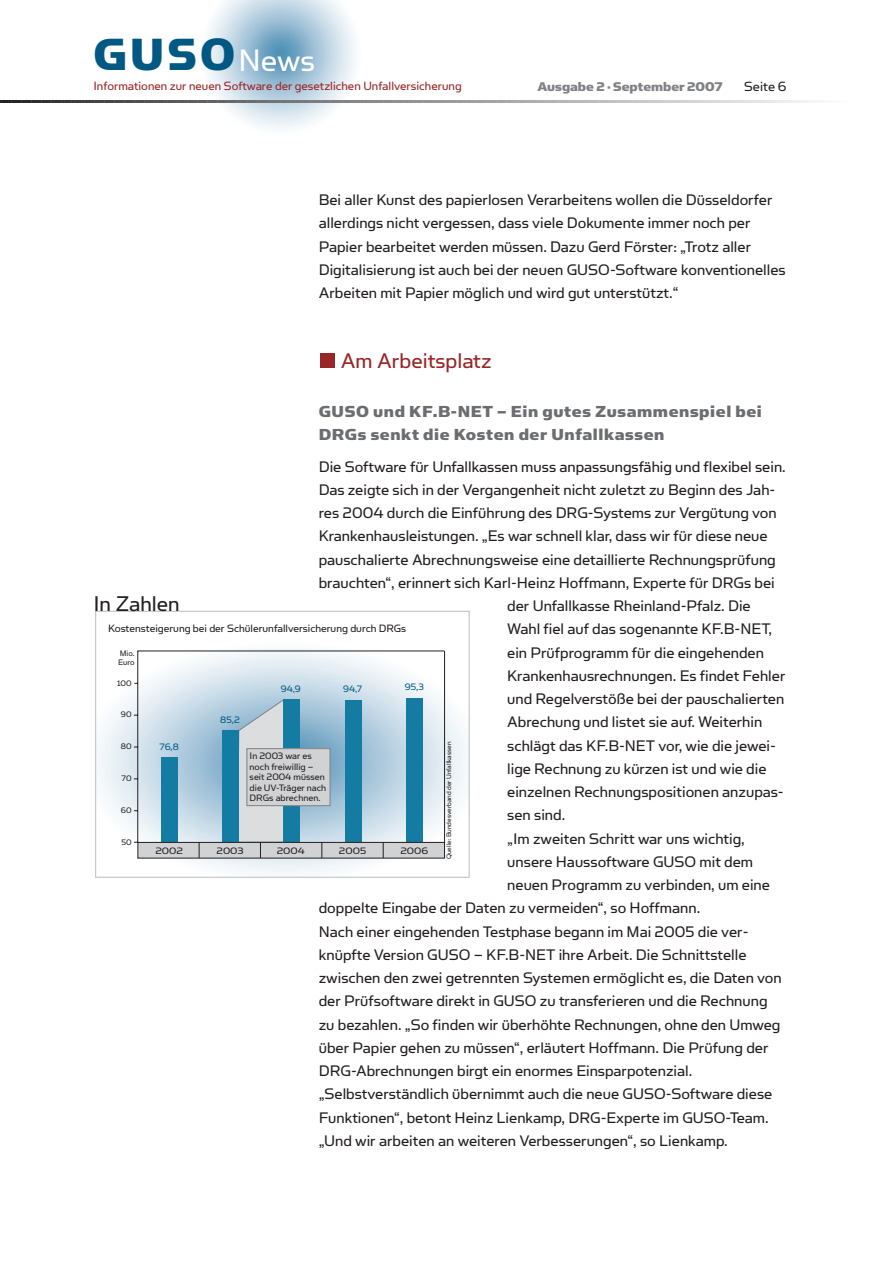
<style>
.page{position:relative;width:893px;height:1263px;background:#fff}
.page>*{position:absolute;margin:0;border:0;box-sizing:border-box;transform-origin:0 0}
.t1{font:50.85px "Simian Display Chimpanzee";color:#005883;scale:.96 1}
.t2{font:24px "Simian Text Orangutan";color:#982527}
.t3{font:24px "Simian Text Orangutan";color:#231f20}
.t4{font:18px/23.2px "Simian Text Chimpanzee";letter-spacing:.035em;color:#6c6d70}
.t5{font:17.25px/23.2px "Simian Text Orangutan";color:#231f20}
.t6{font:15px "Simian Text Orangutan";color:#231f20}
.t7{font:14.25px "Simian Text Chimpanzee";color:#808285}
.t8{font:13.5px "Simian Text Orangutan";color:#982527}
.t9{font:12px "Simian Text Orangutan";color:#231f20}
.t10{font:10.5px/10.5px "Simian Text Orangutan";color:#231f20}
.t11{font:10.5px "Simian Text Orangutan";color:#231f20;scale:1.13 1}
.t12{font:10.5px "Simian Text Orangutan";color:#005883}
.t13{font:9px/9px "Simian Text Orangutan";color:#231f20}
.t14{font:7.5px "Simian Text Orangutan";color:#231f20}
.s1{font-family:"Simian Text Orangutan";font-size:34.95px;color:#fff}
</style>
<div class="page">
<div style="left:320px;top:353px;width:15px;height:15px;background:#982527"></div>
<svg style="left:0;top:0;width:815px;height:128px"></svg>
<img style="left:99px;top:640px;width:371px;height:237px">
<div style="left:161px;top:757px;width:16px;height:85px;background:#147ba3"></div>
<div style="left:222px;top:731px;width:17px;height:111px;background:#147ba3"></div>
<div style="left:284px;top:700px;width:16px;height:142px;background:#147ba3"></div>
<div style="left:345px;top:700px;width:16px;height:142px;background:#147ba3"></div>
<div style="left:406px;top:698px;width:17px;height:145px;background:#147ba3"></div>
<div style="left:138px;top:842px;width:306px;height:16px;background:#d1d2d4"></div>
<div style="left:137px;top:842px;width:308px;height:16px;border:1px solid #231f20"></div>
<div style="left:247px;top:749px;width:83px;height:57px;background:#d1d2d4"></div>
<div style="left:247px;top:748px;width:83px;height:58px;border:1px solid #808285"></div>
<svg style="left:199px;top:842px;width:1px;height:16px"></svg>
<svg style="left:237px;top:698px;width:47px;height:160px"></svg>
<svg style="left:321px;top:842px;width:1px;height:16px"></svg>
<svg style="left:383px;top:842px;width:1px;height:16px"></svg>
<hr style="left:444px;top:651px;width:1px;height:192px;background:#231f20">
<hr style="left:137px;top:651px;width:1px;height:191px;background:#231f20">
<hr style="left:138px;top:651px;width:306px;height:1px;background:#231f20">
<div style="left:95px;top:611px;width:374px;height:267px;border:1px solid #bcbdc0"></div>
<h1 class="t1" style="left:93px;top:27px;width:232px">GUSO<span class="s1">News</span></h1>
<p class="t8" style="left:93px;top:82px;width:370px">Informationen zur neuen Software der gesetzlichen Unfallversicherung</p>
<p class="t7" style="left:537px;top:81px;width:187px">Ausgabe 2 · September 2007</p>
<p class="t6" style="left:744px;top:81px;width:44px">Seite 6</p>
<p class="t5" style="left:319px;top:190px;width:468px">Bei aller Kunst des papierlosen Verarbeitens wollen die Düsseldorfer allerdings nicht vergessen, dass viele Dokumente immer noch per Papier bearbeitet werden müssen. Dazu Gerd Förster: „Trotz aller Digitalisierung ist auch bei der neuen GUSO-Software konventionelles Arbeiten mit Papier möglich und wird gut unterstützt.“</p>
<h2 class="t2" style="left:341px;top:353px;width:152px">Am Arbeitsplatz</h2>
<p class="t4" style="left:319px;top:401px;width:445px">GUSO und KF.B-NET – Ein gutes Zusammenspiel bei<br>DRGs senkt die Kosten der Unfallkassen</p>
<p class="t5" style="left:319px;top:456px;width:468px">Die Software für Unfallkassen muss anpassungsfähig und flexibel sein.</p>
<p class="t5" style="left:319px;top:480px;width:458px">Das zeigte sich in der Vergangenheit nicht zuletzt zu Beginn des Jah-</p>
<p class="t5" style="left:319px;top:503px;width:459px">res 2004 durch die Einführung des DRG-Systems zur Vergütung von</p>
<p class="t5" style="left:319px;top:526px;width:450px">Krankenhausleistungen. „Es war schnell klar, dass wir für diese neue</p>
<p class="t5" style="left:319px;top:549px;width:458px">pauschalierte Abrechnungsweise eine detaillierte Rechnungsprüfung</p>
<p class="t5" style="left:319px;top:573px;width:457px">brauchten“, erinnert sich Karl-Heinz Hoffmann, Experte für DRGs bei</p>
<p class="t5" style="left:507px;top:596px;width:245px">der Unfallkasse Rheinland-Pfalz. Die</p>
<p class="t5" style="left:507px;top:619px;width:266px">Wahl fiel auf das sogenannte KF.B-NET,</p>
<p class="t5" style="left:507px;top:642px;width:258px">ein Prüfprogramm für die eingehenden</p>
<p class="t5" style="left:507px;top:666px;width:280px">Krankenhausrechnungen. Es findet Fehler</p>
<p class="t5" style="left:507px;top:689px;width:279px">und Regelverstöße bei der pauschalierten</p>
<p class="t5" style="left:507px;top:712px;width:257px">Abrechung und listet sie auf. Weiterhin</p>
<p class="t5" style="left:507px;top:735px;width:270px">schlägt das KF.B-NET vor, wie die jewei-</p>
<p class="t5" style="left:507px;top:759px;width:261px">lige Rechnung zu kürzen ist und wie die</p>
<p class="t5" style="left:507px;top:782px;width:278px">einzelnen Rechnungspositionen anzupas-</p>
<p class="t5" style="left:507px;top:805px;width:59px">sen sind.</p>
<p class="t5" style="left:507px;top:828px;width:239px">„Im zweiten Schritt war uns wichtig,</p>
<p class="t5" style="left:507px;top:852px;width:247px">unsere Haussoftware GUSO mit dem</p>
<p class="t5" style="left:507px;top:875px;width:264px">neuen Programm zu verbinden, um eine</p>
<p class="t5" style="left:319px;top:898px;width:383px">doppelte Eingabe der Daten zu vermeiden“, so Hoffmann.</p>
<p class="t5" style="left:319px;top:921px;width:431px">Nach einer eingehenden Testphase begann im Mai 2005 die ver-</p>
<p class="t5" style="left:319px;top:945px;width:429px">knüpfte Version GUSO – KF.B-NET ihre Arbeit. Die Schnittstelle</p>
<p class="t5" style="left:319px;top:968px;width:464px">zwischen den zwei getrennten Systemen ermöglicht es, die Daten von</p>
<p class="t5" style="left:319px;top:991px;width:450px">der Prüfsoftware direkt in GUSO zu transferieren und die Rechnung</p>
<p class="t5" style="left:319px;top:1014px;width:463px">zu bezahlen. „So finden wir überhöhte Rechnungen, ohne den Umweg</p>
<p class="t5" style="left:319px;top:1038px;width:451px">über Papier gehen zu müssen“, erläutert Hoffmann. Die Prüfung der</p>
<p class="t5" style="left:319px;top:1061px;width:375px">DRG-Abrechnungen birgt ein enormes Einsparpotenzial.</p>
<p class="t5" style="left:319px;top:1084px;width:455px">„Selbstverständlich übernimmt auch die neue GUSO-Software diese</p>
<p class="t5" style="left:319px;top:1107px;width:451px">Funktionen“, betont Heinz Lienkamp, DRG-Experte im GUSO-Team.</p>
<p class="t5" style="left:319px;top:1131px;width:411px">„Und wir arbeiten an weiteren Verbesserungen“, so Lienkamp.</p>
<h2 class="t3" style="left:93px;top:596px;width:88px">In Zahlen</h2>
<p class="t9" style="left:108px;top:624px;width:300px">Kostensteigerung bei der Schülerunfallversicherung durch DRGs</p>
<p class="t13" style="left:118px;top:650px;width:18px">Mio.<br>Euro</p>
<p class="t13" style="left:117px;top:679px;width:16px">100</p>
<p class="t12" style="left:281px;top:685px;width:22px">94,9</p>
<p class="t12" style="left:343px;top:686px;width:21px">94,7</p>
<p class="t12" style="left:405px;top:684px;width:21px">95,3</p>
<p class="t13" style="left:121px;top:711px;width:12px">90</p>
<p class="t12" style="left:220px;top:717px;width:21px">85,2</p>
<p class="t14" style="left:447px;top:859px;width:119px;rotate:-90deg">Quelle: Bundesverband der Unfallkassen</p>
<p class="t12" style="left:159px;top:744px;width:21px">76,8</p>
<p class="t13" style="left:121px;top:743px;width:12px">80</p>
<p class="t10" style="left:250px;top:752px;width:78px">In 2003 war es noch freiwillig – seit 2004 müssen die UV-Träger nach<br>DRGs abrechnen.</p>
<p class="t13" style="left:122px;top:775px;width:12px">70</p>
<p class="t13" style="left:121px;top:806px;width:12px">60</p>
<p class="t13" style="left:121px;top:838px;width:12px">50</p>
<p class="t11" style="left:155px;top:847px;width:26px">2002</p>
<p class="t11" style="left:216px;top:847px;width:25px">2003</p>
<p class="t11" style="left:277px;top:847px;width:26px">2004</p>
<p class="t11" style="left:339px;top:847px;width:26px">2005</p>
<p class="t11" style="left:400px;top:847px;width:26px">2006</p>
</div>
